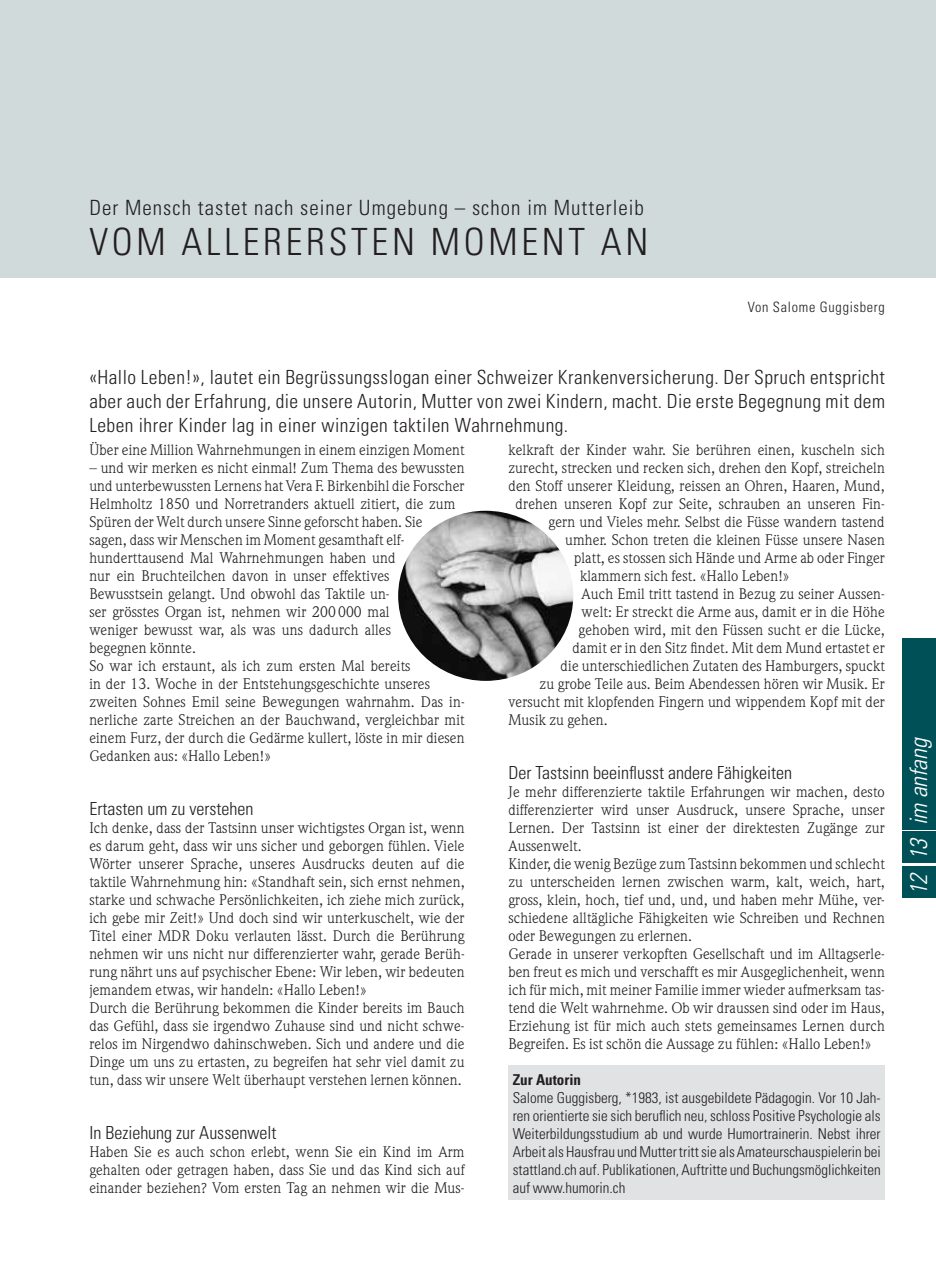
<style>
.page{position:relative;width:936px;height:1276px;background:#fff}
.page>*{position:absolute;margin:0;border:0;box-sizing:border-box;transform-origin:0 0}
.t1{font:300 condensed 37.5px "Univers LT Std";letter-spacing:.1em;color:#231f20}
.t2{font:italic 300 condensed 24px "Univers LT Std";color:#fff}
.t3{font:300 condensed 21px "Univers LT Std";letter-spacing:.05em;color:#231f20}
.t4{font:300 condensed 19.5px/24px "Univers LT Std";letter-spacing:.025em;color:#231f20;text-align:justify}
.t5{font:300 condensed 18px "Univers LT Std";color:#231f20}
.t6{font:15px/18px "Weidemann Std";letter-spacing:.01em;color:#231f20}
.t7{font:300 condensed 15px/18px "Univers LT Std";color:#231f20;text-align:justify}
.t8{font:700 condensed 15px "Univers LT Std";color:#231f20}
.t9{font:300 condensed 14.25px "Univers LT Std";letter-spacing:.05em;color:#231f20}
</style>
<div class="page">
<div style="left:0;top:0;width:935px;height:278px;background:#d0dadb"></div>
<img style="left:398px;top:511px;width:175px;height:170px">
<div style="left:508px;top:1064px;width:376px;height:135px;background:#e1e2e4"></div>
<div style="left:901px;top:638px;width:34px;height:191px;background:#005057"></div>
<div style="left:901px;top:831px;width:34px;height:32px;background:#005057"></div>
<div style="left:901px;top:865px;width:34px;height:32px;background:#005057"></div>
<h3 class="t3" style="left:89px;top:195px;width:556px">Der Mensch tastet nach seiner Umgebung – schon im Mutterleib</h3>
<h1 class="t1" style="left:89px;top:219px;width:560px">VOM ALLERERSTEN MOMENT AN</h1>
<p class="t9" style="left:747px;top:298px;width:139px">Von Salome Guggisberg</p>
<p class="t4" style="left:89px;top:365px;width:797px">«Hallo Leben!», lautet ein Begrüssungsslogan einer Schweizer Krankenversicherung. Der Spruch entspricht aber auch der Erfahrung, die unsere Autorin, Mutter von zwei Kindern, macht. Die erste Begegnung mit dem Leben ihrer Kinder lag in einer winzigen taktilen Wahrnehmung.</p>
<p class="t6" style="left:89px;top:440px;width:377px">Über eine Million Wahrnehmungen in einem einzigen Moment</p>
<p class="t6" style="left:89px;top:458px;width:377px">– und wir merken es nicht einmal! Zum Thema des bewussten und unterbewussten Lernens hat Vera F. Birkenbihl die Forscher Helmholtz 1850 und Norretranders aktuell zitiert, die zum Spüren der Welt durch unsere Sinne geforscht haben. Sie<br>sagen, dass wir Menschen im Moment gesamthaft elf&shy;hunderttausend Mal Wahrnehmungen haben und<br>nur ein Bruchteilchen davon in unser effektives Bewusstsein gelangt. Und obwohl das Taktile un-<br>ser grösstes Organ ist, nehmen wir 200 000 mal<br>weniger bewusst war, als was uns dadurch alles<br>begegnen könnte.<br>So war ich erstaunt, als ich zum ersten Mal bereits<br>in der 13. Woche in der Entstehungsgeschichte unseres zweiten Sohnes Emil seine Bewegungen wahrnahm. Das in&shy;nerliche zarte Streichen an der Bauchwand, vergleichbar mit einem Furz, der durch die Gedärme kullert, löste in mir diesen Gedanken aus: «Hallo Leben!»</p>
<p class="t6" style="left:508px;top:440px;width:378px">kelkraft der Kinder wahr. Sie berühren einen, kuscheln sich</p>
<p class="t6" style="left:508px;top:458px;width:378px">zurecht, strecken und recken sich, drehen den Kopf, streicheln</p>
<p class="t6" style="left:508px;top:476px;width:378px">den Stoff unserer Kleidung, reissen an Ohren, Haaren, Mund,</p>
<p class="t6" style="left:515px;top:494px;width:370px">drehen unseren Kopf zur Seite, schrauben an unseren Fin-</p>
<p class="t6" style="left:548px;top:512px;width:337px">gern und Vieles mehr. Selbst die Füsse wandern tastend</p>
<p class="t6" style="left:565px;top:530px;width:321px">umher. Schon treten die kleinen Füsse unsere Nasen</p>
<p class="t6" style="left:574px;top:548px;width:312px">platt, es stossen sich Hände und Arme ab oder Finger</p>
<p class="t6" style="left:580px;top:566px;width:211px">klammern sich fest. «Hallo Leben!»</p>
<p class="t6" style="left:581px;top:584px;width:305px">Auch Emil tritt tastend in Bezug zu seiner Aussen-</p>
<p class="t6" style="left:581px;top:602px;width:304px">welt: Er streckt die Arme aus, damit er in die Höhe</p>
<p class="t6" style="left:578px;top:620px;width:308px">gehoben wird, mit den Füssen sucht er die Lücke,</p>
<p class="t6" style="left:572px;top:638px;width:313px">damit er in den Sitz findet. Mit dem Mund ertastet er</p>
<p class="t6" style="left:560px;top:656px;width:326px">die unterschiedlichen Zutaten des Hamburgers, spuckt</p>
<p class="t6" style="left:539px;top:674px;width:347px">zu grobe Teile aus. Beim Abendessen hören wir Musik. Er</p>
<p class="t6" style="left:508px;top:692px;width:378px">versucht mit klopfenden Fingern und wippendem Kopf mit der</p>
<p class="t6" style="left:508px;top:710px;width:101px">Musik zu gehen.</p>
<p class="t5" style="left:508px;top:762px;width:285px">Der Tastsinn beeinflusst andere Fähigkeiten</p>
<p class="t6" style="left:508px;top:782px;width:378px">Je mehr differenzierte taktile Erfahrungen wir machen, desto differenzierter wird unser Ausdruck, unsere Sprache, unser Lernen. Der Tastsinn ist einer der direktesten Zugänge zur Aussenwelt.<br>Kinder, die wenig Bezüge zum Tastsinn bekommen und schlecht zu unterscheiden lernen zwischen warm, kalt, weich, hart, gross, klein, hoch, tief und, und, und haben mehr Mühe, ver&shy;schiedene alltägliche Fähigkeiten wie Schreiben und Rechnen oder Bewegungen zu erlernen.<br>Gerade in unserer verkopften Gesellschaft und im Alltagserle&shy;ben freut es mich und verschafft es mir Ausgeglichenheit, wenn ich für mich, mit meiner Familie immer wieder aufmerksam tas&shy;tend die Welt wahrnehme. Ob wir draussen sind oder im Haus, Erziehung ist für mich auch stets gemeinsames Lernen durch Begreifen. Es ist schön die Aussage zu fühlen: «Hallo Leben!»</p>
<p class="t5" style="left:89px;top:798px;width:165px">Ertasten um zu verstehen</p>
<p class="t6" style="left:89px;top:818px;width:377px">Ich denke, dass der Tastsinn unser wichtigstes Organ ist, wenn es darum geht, dass wir uns sicher und geborgen fühlen. Viele Wörter unserer Sprache, unseres Ausdrucks deuten auf die taktile Wahrnehmung hin: «Standhaft sein, sich ernst nehmen, starke und schwache Persönlichkeiten, ich ziehe mich zurück, ich gebe mir Zeit!» Und doch sind wir unterkuschelt, wie der Titel einer MDR Doku verlauten lässt. Durch die Berührung nehmen wir uns nicht nur differenzierter wahr, gerade Berüh&shy;rung nährt uns auf psychischer Ebene: Wir leben, wir bedeuten jemandem etwas, wir handeln: «Hallo Leben!»<br>Durch die Berührung bekommen die Kinder bereits im Bauch das Gefühl, dass sie irgendwo Zuhause sind und nicht schwe&shy;relos im Nirgendwo dahinschweben. Sich und andere und die Dinge um uns zu ertasten, zu begreifen hat sehr viel damit zu tun, dass wir unsere Welt überhaupt verstehen lernen können.</p>
<p class="t5" style="left:89px;top:1122px;width:188px">In Beziehung zur Aussenwelt</p>
<p class="t6" style="left:89px;top:1142px;width:377px;text-align:justify">Haben Sie es auch schon erlebt, wenn Sie ein Kind im Arm gehalten oder getragen haben, dass Sie und das Kind sich auf einander beziehen? Vom ersten Tag an nehmen wir die Mus-</p>
<p class="t8" style="left:512px;top:1070px;width:70px">Zur Autorin</p>
<p class="t7" style="left:512px;top:1088px;width:369px">Salome Guggisberg, *1983, ist ausgebildete Pädagogin. Vor 10 Jah&shy;ren orientierte sie sich beruflich neu, schloss Positive Psychologie als Weiterbildungsstudium ab und wurde Humortrainerin. Nebst ihrer Arbeit als Hausfrau und Mutter tritt sie als Amateurschauspielerin bei stattland.ch auf. Publikationen, Auftritte und Buchungsmöglichkeiten auf www.humorin.ch</p>
<h2 class="t2" style="left:904px;top:825px;width:89px;rotate:-90deg">im anfang</h2>
<h2 class="t2" style="left:904px;top:853px;width:14px;rotate:-90deg">2</h2>
<h2 class="t2" style="left:904px;top:892px;width:57px;rotate:-90deg">10 13</h2>
<h2 class="t2" style="left:904px;top:895px;width:25px;rotate:-90deg">12</h2>
</div>
